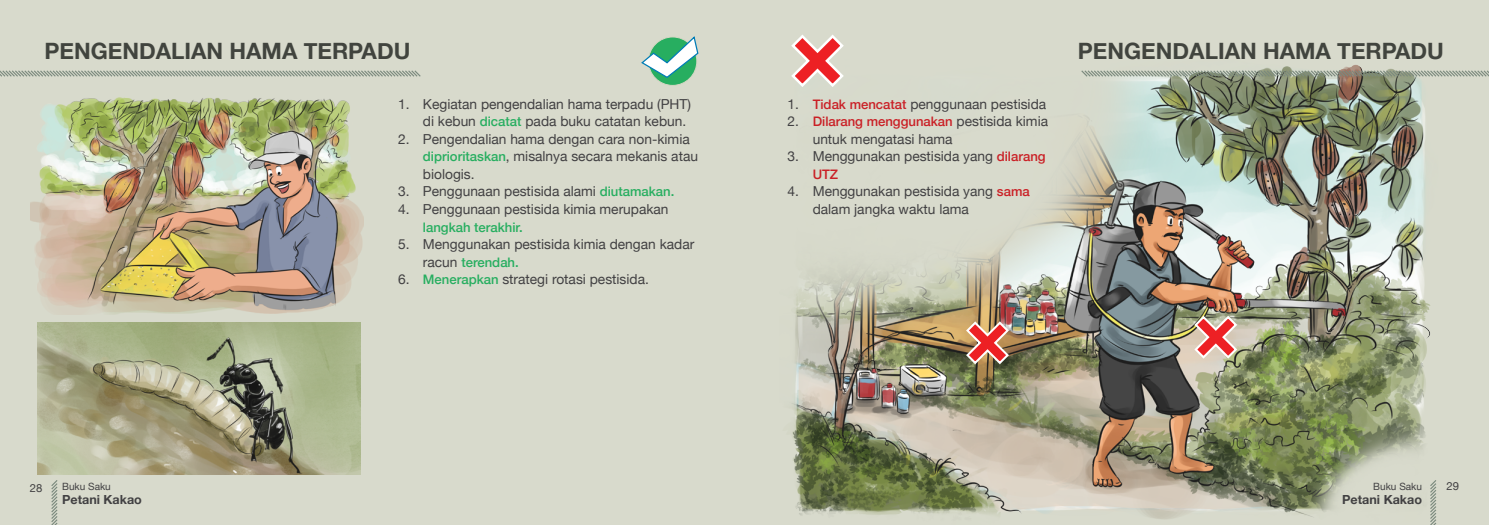
<style>
.page{position:relative;width:1489px;height:525px;background:#fff}
.page>*{position:absolute;margin:0;border:0;box-sizing:border-box;transform-origin:0 0}
.t1{font:700 22.5px "Helvetica Neue";color:#41443e}
.t2{font:13.75px/17.5px "Helvetica Neue";color:#414042}
.t3{font:500 13.12px "Helvetica Neue";color:#ca2026}
.t4{font:500 13.12px "Helvetica Neue";color:#27ae60}
.t5{font:700 12.5px "Helvetica Neue";color:#414042}
.t6{font:11.25px "Helvetica Neue";color:#414042}
.t7{font:10px "Helvetica Neue";color:#414042}
.s1{font-weight:500;font-size:13.12px;color:#27ae60}
.s2{font-weight:400;font-size:13.75px;color:#414042}
.s3{font-weight:500;font-size:13.12px;color:#ca2026}
</style>
<div class="page">
<div style="left:0;top:0;width:744px;height:524px;background:#d8dacc"></div>
<div style="left:744px;top:0;width:744px;height:524px;background:#d8dacc"></div>
<svg style="left:51px;top:480px;width:7px;height:44px"></svg>
<img style="left:30px;top:97px;width:333px;height:217px">
<img style="left:37px;top:322px;width:323px;height:152px">
<img style="left:792px;top:65px;width:645px;height:459px">
<svg style="left:0;top:70px;width:421px;height:7px"></svg>
<svg style="left:1079px;top:69px;width:409px;height:9px"></svg>
<svg style="left:791px;top:34px;width:54px;height:55px"></svg>
<svg style="left:1192px;top:314px;width:46px;height:46px"></svg>
<svg style="left:964px;top:320px;width:46px;height:45px;background:#c97662"></svg>
<div style="left:648px;top:37px;width:48px;height:48px;background:#27ae60;border-radius:50%"></div>
<svg style="left:641px;top:36px;width:58px;height:43px"></svg>
<h1 class="t1" style="left:44px;top:34px;width:367px">PENGENDALIAN HAMA TERPADU</h1>
<h1 class="t1" style="left:1077px;top:34px;width:367px">PENGENDALIAN HAMA TERPADU</h1>
<p class="t2" style="left:398px;top:96px;width:13px">1.</p>
<p class="t2" style="left:398px;top:131px;width:13px">2.</p>
<p class="t2" style="left:398px;top:183px;width:13px">3.<br>4.</p>
<p class="t2" style="left:398px;top:236px;width:13px">5.</p>
<p class="t2" style="left:398px;top:271px;width:13px">6.</p>
<p class="t2" style="left:423px;top:96px;width:276px">Kegiatan pengendalian hama terpadu (PHT) di kebun <span class="s1">dicatat</span> pada buku catatan kebun.<br>Pengendalian hama dengan cara non-kimia <span class="s1">diprioritaskan</span>, misalnya secara mekanis atau biologis.<br>Penggunaan pestisida alami <span class="s1">diutamakan.<br></span>Penggunaan pestisida kimia merupakan</p>
<p class="t4" style="left:423px;top:216px;width:101px">langkah terakhir.</p>
<p class="t2" style="left:423px;top:236px;width:273px">Menggunakan pestisida kimia dengan kadar</p>
<p class="t4" style="left:423px;top:251px;width:97px"><span class="s2">racun</span> terendah.</p>
<p class="t2" style="left:423px;top:271px;width:227px"><span class="s1">Menerapkan</span> strategi rotasi pestisida.</p>
<p class="t2" style="left:787px;top:96px;width:13px">1.<br>2.</p>
<p class="t2" style="left:787px;top:148px;width:13px">3.</p>
<p class="t2" style="left:787px;top:183px;width:13px">4.</p>
<p class="t2" style="left:812px;top:96px;width:235px"><span class="s3">Tidak mencatat</span> penggunaan pestisida</p>
<p class="t3" style="left:812px;top:111px;width:237px">Dilarang menggunakan <span class="s2">pestisida kimia</span></p>
<p class="t2" style="left:812px;top:131px;width:234px">untuk mengatasi hama<br>Menggunakan pestisida yang <span class="s3">dilarang</span></p>
<p class="t3" style="left:812px;top:164px;width:27px">UTZ</p>
<p class="t2" style="left:812px;top:183px;width:218px">Menggunakan pestisida yang <span class="s3">sama </span>dalam jangka waktu lama</p>
<p class="t6" style="left:30px;top:479px;width:14px">28</p>
<p class="t7" style="left:62px;top:479px;width:50px">Buku Saku</p>
<p class="t7" style="left:1373px;top:479px;width:50px">Buku Saku</p>
<p class="t6" style="left:1446px;top:478px;width:14px">29</p>
<p class="t5" style="left:62px;top:489px;width:81px">Petani Kakao</p>
<p class="t5" style="left:1342px;top:489px;width:81px">Petani Kakao</p>
</div>
